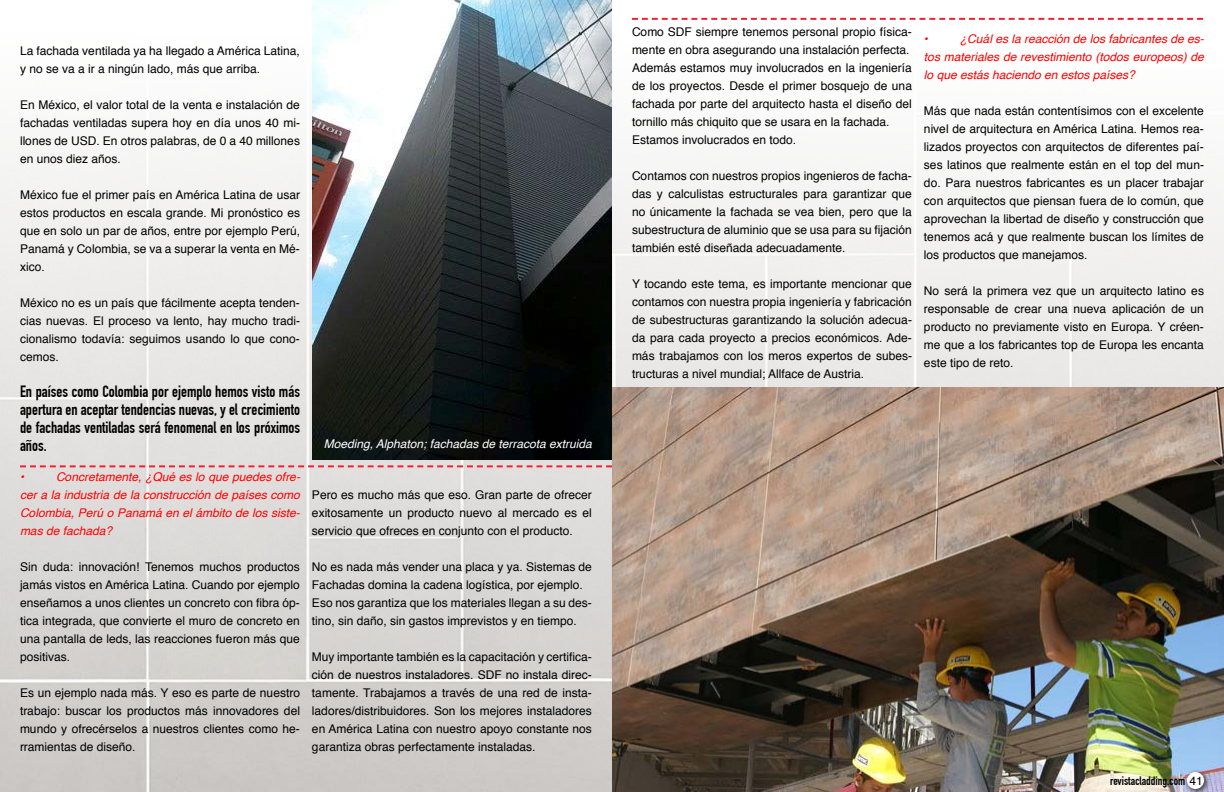
<style>
.page{position:relative;width:1224px;height:792px;background:#fff}
.page>*{position:absolute;margin:0;border:0;box-sizing:border-box;transform-origin:0 0}
.t1{font:700 16px/18px "DIN Condensed";color:#000;text-align:justify}
.t2{font:12px/18px "Helvetica";color:#000;text-align:justify}
.t3{font:italic 12px/18px "Helvetica";color:#f00;text-align:justify}
.t4{font:italic 12px "Helvetica";color:#fff}
.t5{font:700 12px "DIN Condensed";color:#000}
.s1{font-family:"Helvetica";font-weight:400}
</style>
<div class="page">
<img style="left:0;top:17px;width:1224px;height:775px">
<img style="left:612px;top:387px;width:612px;height:405px">
<div style="left:1184px;top:769px;width:28px;height:23px;background:#000;opacity:.75"></div>
<div style="left:1187px;top:772px;width:17px;height:17px;background:#fff;border-radius:50%"></div>
<img style="left:312px;top:0;width:300px;height:460px">
<svg style="left:20px;top:465px;width:592px;height:2px"></svg>
<svg style="left:632px;top:18px;width:571px;height:2px"></svg>
<p class="t2" style="left:20px;top:42px;width:281px">La fachada ventilada ya ha llegado a América Latina, y no se va a ir a ningún lado, más que arriba.</p>
<p class="t2" style="left:20px;top:96px;width:282px">En México, el valor total de la venta e instalación de fachadas ventiladas supera hoy en día unos 40 mi&shy;llones de USD. En otros palabras, de 0 a 40 millones en unos diez años.</p>
<p class="t2" style="left:20px;top:186px;width:282px">México fue el primer país en América Latina de usar estos productos en escala grande. Mi pronóstico es que en solo un par de años, entre por ejemplo Perú, Panamá y Colombia, se va a superar la venta en Mé&shy;xico.</p>
<p class="t2" style="left:20px;top:294px;width:282px">México no es un país que fácilmente acepta tenden&shy;cias nuevas. El proceso va lento, hay mucho tradi&shy;cionalismo todavía: seguimos usando lo que cono&shy;cemos.</p>
<h1 class="t1" style="left:20px;top:383px;width:282px">En países como Colombia por ejemplo hemos visto más apertura en aceptar tendencias nuevas, y el crecimiento de fachadas ventiladas será fenomenal en los próximos años.</h1>
<p class="t3" style="left:20px;top:468px;width:6px">•</p>
<p class="t3" style="left:20px;top:468px;width:282px;text-indent:36px">Concretamente, ¿Qué es lo que puedes ofre&shy;cer a la industria de la construcción de países como Colombia, Perú o Panamá en el ámbito de los siste&shy;mas de fachada?</p>
<p class="t2" style="left:20px;top:558px;width:281px">Sin duda: innovación! Tenemos muchos productos jamás vistos en América Latina. Cuando por ejemplo enseñamos a unos clientes un concreto con fibra óp&shy;tica integrada, que convierte el muro de concreto en una pantalla de leds, las reacciones fueron más que positivas.</p>
<p class="t2" style="left:20px;top:684px;width:282px">Es un ejemplo nada más. Y eso es parte de nuestro trabajo: buscar los productos más innovadores del mundo y ofrecérselos a nuestros clientes como he&shy;rramientas de diseño.</p>
<p class="t4" style="left:324px;top:434px;width:270px">Moeding, Alphaton; fachadas de terracota extruida</p>
<p class="t2" style="left:312px;top:486px;width:281px">Pero es mucho más que eso. Gran parte de ofrecer exitosamente un producto nuevo al mercado es el servicio que ofreces en conjunto con el producto.</p>
<p class="t2" style="left:312px;top:558px;width:281px;text-align:left">No es nada más vender una placa y ya. Sistemas de Fachadas domina la cadena logística, por ejemplo.<br>Eso nos garantiza que los materiales llegan a su des&shy;tino, sin daño, sin gastos imprevistos y en tiempo.</p>
<p class="t2" style="left:312px;top:648px;width:281px">Muy importante también es la capacitación y certifica&shy;ción de nuestros instaladores. SDF no instala direc&shy;tamente. Trabajamos a través de una red de insta&shy;ladores/distribuidores. Son los mejores instaladores en América Latina con nuestro apoyo constante nos garantiza obras perfectamente instaladas.</p>
<p class="t2" style="left:632px;top:23px;width:282px;text-align:left">Como SDF siempre tenemos personal propio física&shy;mente en obra asegurando una instalación perfecta.<br>Además estamos muy involucrados en la ingeniería de los proyectos. Desde el primer bosquejo de una fachada por parte del arquitecto hasta el diseño del tornillo más chiquito que se usara en la fachada.<br>Estamos involucrados en todo.</p>
<p class="t2" style="left:632px;top:167px;width:281px">Contamos con nuestros propios ingenieros de facha&shy;das y calculistas estructurales para garantizar que no únicamente la fachada se vea bien, pero que la subestructura de aluminio que se usa para su fijación también esté diseñada adecuadamente.</p>
<p class="t2" style="left:632px;top:275px;width:282px">Y tocando este tema, es importante mencionar que contamos con nuestra propia ingeniería y fabricación de subestructuras garantizando la solución adecua&shy;da para cada proyecto a precios económicos. Ade&shy;más trabajamos con los meros expertos de subes&shy;tructuras a nivel mundial; Allface de Austria.</p>
<p class="t3" style="left:924px;top:30px;width:282px;text-indent:36px">¿Cuál es la reacción de los fabricantes de es&shy;tos materiales de revestimiento (todos europeos) de lo que estás haciendo en estos países?</p>
<p class="t2" style="left:924px;top:102px;width:282px">Más que nada están contentísimos con el excelente nivel de arquitectura en América Latina. Hemos rea&shy;lizados proyectos con arquitectos de diferentes paí&shy;ses latinos que realmente están en el top del mun&shy;do. Para nuestros fabricantes es un placer trabajar con arquitectos que piensan fuera de lo común, que aprovechan la libertad de diseño y construcción que tenemos acá y que realmente buscan los límites de los productos que manejamos.</p>
<p class="t2" style="left:924px;top:282px;width:282px">No será la primera vez que un arquitecto latino es responsable de crear una nueva aplicación de un producto no previamente visto en Europa. Y créen&shy;me que a los fabricantes top de Europa les encanta este tipo de reto.</p>
<p class="t3" style="left:924px;top:30px;width:6px">•</p>
<p class="t5" style="left:1110px;top:773px;width:94px">revistacladding.com <span class="s1">41</span></p>
</div>
